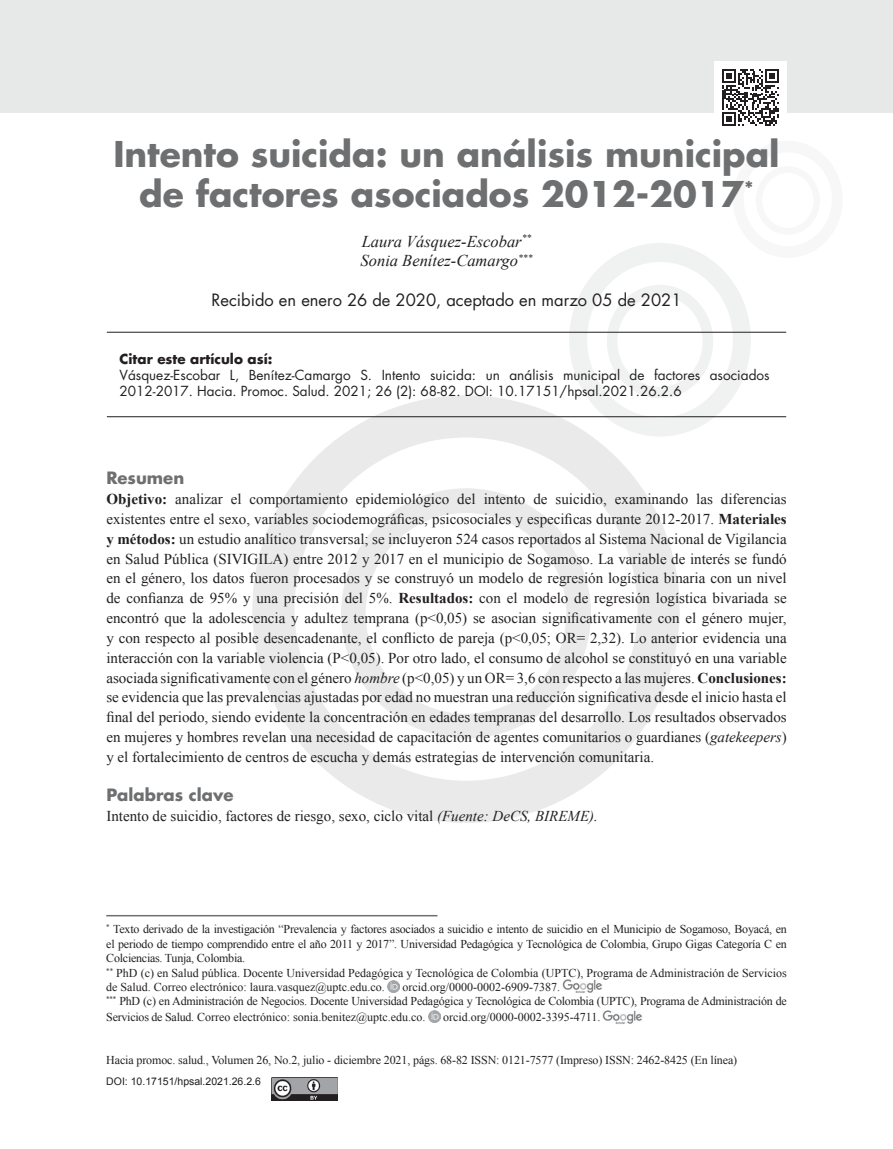
<style>
.page{position:relative;width:893px;height:1149px;background:#fff}
.page>*{position:absolute;margin:0;border:0;box-sizing:border-box;transform-origin:0 0}
.t1{font:700 34.5px/39.6px "Futura LT";color:#6d6f71;text-align:center}
.t2{font:16.5px "Futura LT";color:#231f20}
.t3{font:italic 16.5px/19.8px "Times New Roman";color:#231f20}
.t4{font:700 16.5px "Futura LT";color:#6d6f71}
.t5{font:15px/19.8px "Times New Roman";color:#231f20;text-align:justify}
.t6{font:13.5px/16.2px "Futura LT";color:#231f20}
.t7{font:700 13.5px "Futura LT";color:#231f20}
.t8{font:12px/14.4px "Times New Roman";letter-spacing:-.02em;color:#231f20}
.t9{font:12px "Times New Roman";color:#231f20}
.t10{font:10.5px "Arial";color:#231f20}
.s1{font-weight:700}
.s2{font-style:italic}
</style>
<div class="page">
<div style="left:569px;top:243px;width:182px;height:193px;background:#f0f1f1;border-radius:50%"></div>
<div style="left:587px;top:262px;width:146px;height:155px;background:#fff;border-radius:50%"></div>
<div style="left:607px;top:285px;width:106px;height:113px;background:#f0f1f1;border-radius:50%"></div>
<div style="left:617px;top:296px;width:86px;height:91px;background:#fff;border-radius:50%"></div>
<div style="left:252px;top:395px;width:428px;height:427px;background:#eaeaeb;border-radius:50%"></div>
<div style="left:295px;top:437px;width:342px;height:343px;background:#fff;border-radius:50%"></div>
<div style="left:341px;top:488px;width:250px;height:250px;background:#eaeaeb;border-radius:50%"></div>
<div style="left:366px;top:513px;width:200px;height:200px;background:#fff;border-radius:50%"></div>
<div style="left:733px;top:141px;width:110px;height:117px;background:#f2f2f3;border-radius:50%"></div>
<div style="left:744px;top:152px;width:88px;height:94px;background:#fff;border-radius:50%"></div>
<div style="left:756px;top:166px;width:64px;height:69px;background:#f2f2f3;border-radius:50%"></div>
<div style="left:762px;top:173px;width:52px;height:55px;background:#fff;border-radius:50%"></div>
<div style="left:0;top:0;width:893px;height:113px;background:#e7e8e8"></div>
<hr style="left:107px;top:332px;width:679px;height:1px;background:#231f20">
<hr style="left:107px;top:416px;width:679px;height:1px;background:#231f20">
<svg style="left:387px;top:980px;width:12px;height:12px"></svg>
<img style="left:563px;top:979px;width:39px;height:13px">
<svg style="left:428px;top:1010px;width:12px;height:12px"></svg>
<img style="left:603px;top:1010px;width:39px;height:13px">
<hr style="left:106px;top:914px;width:331px;height:2px;background:#6d6f71">
<img style="left:271px;top:1077px;width:67px;height:23px">
<div style="left:714px;top:61px;width:73px;height:73px;background:#fff"></div>
<svg style="left:722px;top:69px;width:57px;height:57px"></svg>
<h1 class="t1" style="left:113px;top:134px;width:668px">Intento suicida: un análisis municipal de factores asociados 2012-2017<sup>*</sup></h1>
<p class="t3" style="left:361px;top:231px;width:173px">Laura Vásquez-Escobar<sup>**<br></sup>Sonia Benítez-Camargo<sup>***</sup></p>
<p class="t2" style="left:212px;top:289px;width:471px">Recibido en enero 26 de 2020, aceptado en marzo 05 de 2021</p>
<p class="t7" style="left:120px;top:349px;width:154px">Citar este artículo así:</p>
<p class="t6" style="left:120px;top:367px;width:652px">Vásquez-Escobar L, Benítez-Camargo S. Intento suicida: un análisis municipal de factores asociados<br>2012-2017. Hacia. Promoc. Salud. 2021; 26 (2): 68-82. DOI: 10.17151/hpsal.2021.26.2.6</p>
<p class="t4" style="left:106px;top:467px;width:79px">Resumen</p>
<p class="t5" style="left:106px;top:489px;width:682px"><span class="s1">Objetivo:</span> analizar el comportamiento epidemiológico del intento de suicidio, examinando las diferencias existentes entre el sexo, variables sociodemográficas, psicosociales y especificas durante 2012-2017. <span class="s1">Materiales y métodos:</span> un estudio analítico transversal; se incluyeron 524 casos reportados al Sistema Nacional de Vigilancia en Salud Pública (SIVIGILA) entre 2012 y 2017 en el municipio de Sogamoso. La variable de interés se fundó en el género, los datos fueron procesados y se construyó un modelo de regresión logística binaria con un nivel de confianza de 95% y una precisión del 5%. <span class="s1">Resultados:</span> con el modelo de regresión logística bivariada se encontró que la adolescencia y adultez temprana (p&lt;0,05) se asocian significativamente con el género mujer, y con respecto al posible desencadenante, el conflicto de pareja (p&lt;0,05; OR= 2,32). Lo anterior evidencia una interacción con la variable violencia (P&lt;0,05). Por otro lado, el consumo de alcohol se constituyó en una variable asociada significativamente con el género <span class="s2">hombre</span> (p&lt;0,05) y un OR= 3,6 con respecto a las mujeres. <span class="s1">Conclusiones: </span>se evidencia que las prevalencias ajustadas por edad no muestran una reducción significativa desde el inicio hasta el final del periodo, siendo evidente la concentración en edades tempranas del desarrollo. Los resultados observados en mujeres y hombres revelan una necesidad de capacitación de agentes comunitarios o guardianes (<span class="s2">gatekeepers</span>) y el fortalecimiento de centros de escucha y demás estrategias de intervención comunitaria.</p>
<p class="t4" style="left:106px;top:784px;width:129px">Palabras clave</p>
<p class="t5" style="left:106px;top:805px;width:493px">Intento de suicidio, factores de riesgo, sexo, ciclo vital <span class="s2">(Fuente: DeCS, BIREME).</span></p>
<p class="t8" style="left:106px;top:921px;width:682px"><sup>*</sup> Texto derivado de la investigación “Prevalencia y factores asociados a suicidio e intento de suicidio en el Municipio de Sogamoso, Boyacá, en el periodo de tiempo comprendido entre el año 2011 y 2017”. Universidad Pedagógica y Tecnológica de Colombia, Grupo Gigas Categoría C en Colciencias. Tunja, Colombia.<br><sup>**</sup> PhD (c) en Salud pública. Docente Universidad Pedagógica y Tecnológica de Colombia (UPTC), Programa de Administración de Servicios de Salud. Correo electrónico: laura.vasquez@uptc.edu.co.</p>
<p class="t8" style="left:106px;top:979px;width:682px;text-indent:296px">orcid.org/0000-0002-6909-7387.<br><sup>***</sup> PhD (c) en Administración de Negocios. Docente Universidad Pedagógica y Tecnológica de Colombia (UPTC), Programa de Administración de</p>
<p class="t9" style="left:106px;top:1008px;width:321px">Servicios de Salud. Correo electrónico: sonia.benitez@uptc.edu.co.</p>
<p class="t9" style="left:443px;top:1008px;width:159px">orcid.org/0000-0002-3395-4711.</p>
<p class="t8" style="left:106px;top:1051px;width:632px">Hacia promoc. salud., Volumen 26, No.2, julio - diciembre 2021, págs. 68-82 ISSN: 0121-7577 (Impreso) ISSN: 2462-8425 (En línea)</p>
<p class="t10" style="left:106px;top:1073px;width:156px">DOI: 10.17151/hpsal.2021.26.2.6</p>
</div>
